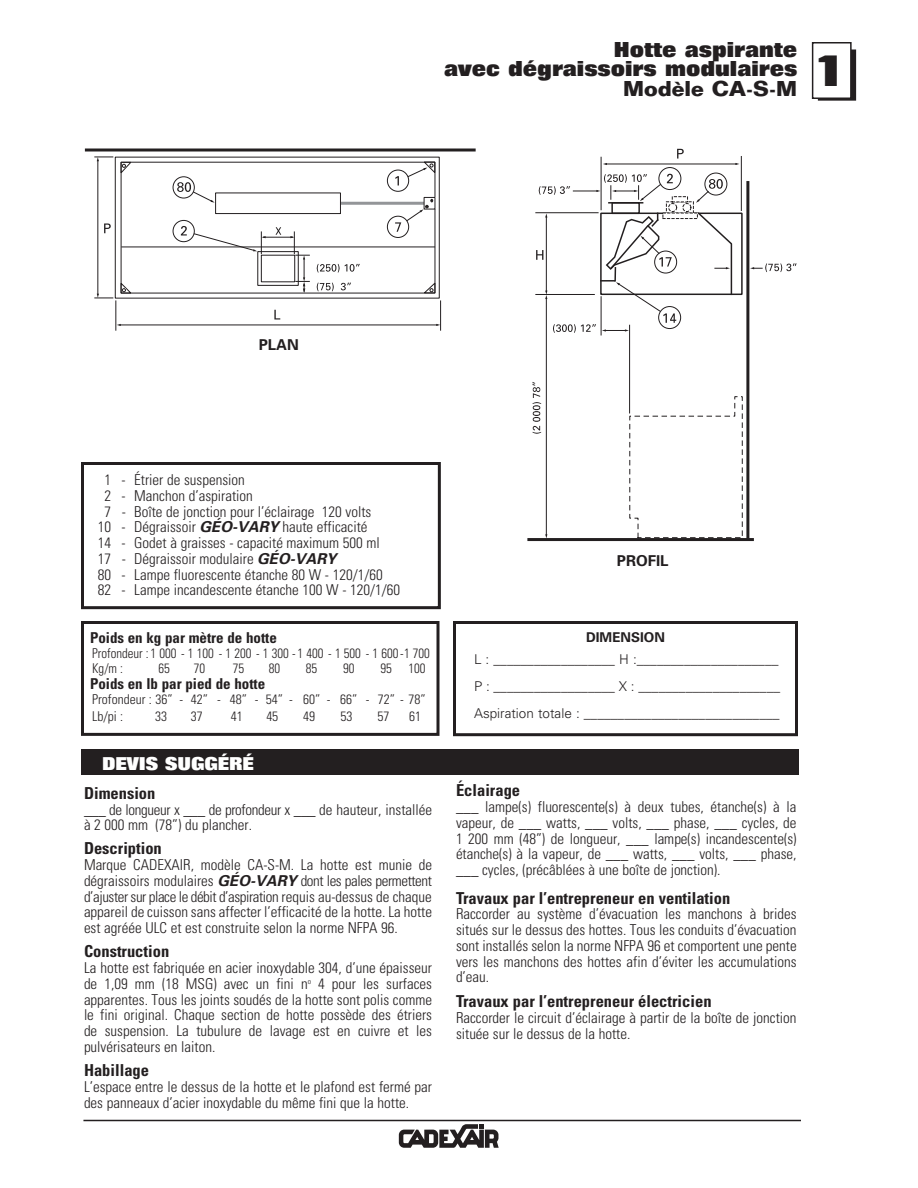
<style>
.page{position:relative;width:918px;height:1188px;background:#fff}
.page>*{position:absolute;margin:0;border:0;box-sizing:border-box;transform-origin:0 0}
.t1{font:800 21px "Folio";color:#231f20}
.t2{font:700 21px "Folio";color:#231f20}
.t3{font:800 18px "Folio";color:#fff}
.t4{font:700 condensed 16.5px "Univers";color:#231f20}
.t5{font:300 condensed 15px/15.8px "Univers";color:#231f20;text-align:justify}
.t6{font:700 condensed 15px "Univers";color:#231f20}
.t7{font:700 15px "Univers";color:#231f20}
.t8{font:300 13.5px/27px "Univers";color:#231f20}
.t9{font:300 condensed 13.5px/15px "Univers";color:#231f20;scale:.95 1}
.t10{font:300 condensed 13.5px/16.5px "Univers";color:#231f20}
.t11{font:700 13.5px "Univers";color:#231f20}
.s1{font-weight:700;font-style:italic;font-stretch:normal}
</style>
<div class="page">
<div style="left:453px;top:621px;width:345px;height:115px;border:3px solid #231f20"></div>
<div style="left:81px;top:621px;width:359px;height:115px;border:3px solid #231f20"></div>
<div style="left:81px;top:749px;width:717px;height:26px;background:#231f20"></div>
<div style="left:81px;top:462px;width:360px;height:147px;border:3px solid #231f20"></div>
<hr style="left:83px;top:1120px;width:718px;height:1px;background:#231f20">
<svg style="left:399px;top:1124px;width:100px;height:24px"></svg>
<div style="left:819px;top:51px;width:36px;height:48px;background:#231f20"></div>
<div style="left:818px;top:50px;width:38px;height:51px;border:2px solid #231f20"></div>
<div style="left:813px;top:43px;width:38px;height:55px;background:#fff"></div>
<div style="left:812px;top:42px;width:40px;height:57px;border:2px solid #231f20"></div>
<hr style="left:746px;top:183px;width:3px;height:354px;background:#231f20">
<hr style="left:529px;top:538px;width:223px;height:3px;background:#231f20">
<svg style="left:629px;top:396px;width:114px;height:142px"></svg>
<hr style="left:546px;top:299px;width:1px;height:236px;background:#231f20">
<svg style="left:533px;top:382px;width:8px;height:52px"></svg>
<hr style="left:629px;top:325px;width:1px;height:88px;background:#231f20">
<hr style="left:601px;top:157px;width:1px;height:53px;background:#231f20">
<svg style="left:677px;top:149px;width:7px;height:10px"></svg>
<hr style="left:536px;top:294px;width:58px;height:1px;background:#231f20">
<hr style="left:536px;top:212px;width:62px;height:1px;background:#231f20">
<hr style="left:546px;top:217px;width:1px;height:74px;background:#231f20">
<svg style="left:545px;top:291px;width:2px;height:8px"></svg>
<svg style="left:536px;top:250px;width:7px;height:10px"></svg>
<div style="left:600px;top:213px;width:143px;height:82px;border:2px solid #231f20"></div>
<hr style="left:601px;top:297px;width:1px;height:38px;background:#231f20">
<hr style="left:741px;top:156px;width:1px;height:54px;background:#231f20">
<svg style="left:750px;top:263px;width:47px;height:9px"></svg>
<svg style="left:539px;top:174px;width:122px;height:27px"></svg>
<svg style="left:667px;top:174px;width:6px;height:9px"></svg>
<hr style="left:606px;top:164px;width:130px;height:1px;background:#231f20">
<div style="left:611px;top:202px;width:29px;height:12px;border:2px solid #231f20"></div>
<hr style="left:609px;top:202px;width:34px;height:2px;background:#231f20">
<svg style="left:697px;top:212px;width:36px;height:84px"></svg>
<svg style="left:676px;top:204px;width:16px;height:7px"></svg>
<div style="left:672px;top:196px;width:16px;height:6px;border:1px dashed #231f20"></div>
<div style="left:668px;top:203px;width:9px;height:9px;border:1px dashed #231f20;border-radius:50%"></div>
<div style="left:683px;top:204px;width:8px;height:8px;background:#fff;border-radius:50%"></div>
<div style="left:683px;top:203px;width:8px;height:9px;border:1px dashed #231f20;border-radius:50%"></div>
<div style="left:663px;top:213px;width:34px;height:6px;background:#fff"></div>
<div style="left:663px;top:213px;width:35px;height:6px;border:1px dashed #231f20"></div>
<div style="left:659px;top:167px;width:22px;height:23px;border:1px solid #231f20;border-radius:50%"></div>
<div style="left:654px;top:251px;width:23px;height:22px;border:1px solid #231f20;border-radius:50%"></div>
<svg style="left:696px;top:179px;width:27px;height:24px"></svg>
<div style="left:705px;top:173px;width:22px;height:22px;border:1px solid #231f20;border-radius:50%"></div>
<div style="left:658px;top:306px;width:23px;height:23px;border:1px solid #231f20;border-radius:50%"></div>
<svg style="left:553px;top:213px;width:123px;height:120px"></svg>
<hr style="left:120px;top:325px;width:317px;height:1px;background:#231f20">
<hr style="left:98px;top:160px;width:1px;height:134px;background:#231f20">
<svg style="left:104px;top:223px;width:7px;height:10px"></svg>
<svg style="left:274px;top:310px;width:6px;height:10px"></svg>
<svg style="left:95px;top:157px;width:18px;height:4px"></svg>
<svg style="left:436px;top:301px;width:5px;height:29px"></svg>
<svg style="left:86px;top:148px;width:388px;height:4px;background:#595657"></svg>
<svg style="left:317px;top:264px;width:43px;height:9px"></svg>
<svg style="left:317px;top:283px;width:17px;height:8px"></svg>
<svg style="left:341px;top:283px;width:10px;height:7px"></svg>
<hr style="left:122px;top:247px;width:313px;height:1px;background:#231f20">
<hr style="left:340px;top:202px;width:85px;height:3px;background:#939598">
<div style="left:424px;top:197px;width:11px;height:12px;border:1px solid #231f20"></div>
<div style="left:215px;top:193px;width:126px;height:21px;border:1px solid #231f20"></div>
<div style="left:173px;top:177px;width:22px;height:21px;border:1px solid #231f20;border-radius:50%"></div>
<div style="left:173px;top:220px;width:22px;height:22px;border:1px solid #231f20;border-radius:50%"></div>
<div style="left:387px;top:216px;width:22px;height:22px;border:1px solid #231f20;border-radius:50%"></div>
<div style="left:387px;top:170px;width:22px;height:22px;border:1px solid #231f20;border-radius:50%"></div>
<svg style="left:177px;top:182px;width:38px;height:21px"></svg>
<svg style="left:181px;top:226px;width:128px;height:67px"></svg>
<svg style="left:395px;top:199px;width:38px;height:33px"></svg>
<svg style="left:395px;top:162px;width:40px;height:24px"></svg>
<svg style="left:423px;top:282px;width:12px;height:11px"></svg>
<svg style="left:95px;top:282px;width:37px;height:48px"></svg>
<svg style="left:121px;top:162px;width:11px;height:12px"></svg>
<h1 class="t1" style="left:614px;top:42px;width:185px">Hotte aspirante</h1>
<h1 class="t1" style="left:444px;top:61px;width:355px">avec dégraissoirs modulaires</h1>
<h1 class="t2" style="left:623px;top:81px;width:226px">Modèle CA-S-M <sup>1</sup></h1>
<p class="t7" style="left:259px;top:340px;width:42px">PLAN</p>
<p class="t5" style="left:104px;top:474px;width:142px">1 - Étrier de suspension</p>
<p class="t5" style="left:104px;top:489px;width:150px">2 - Manchon d’aspiration</p>
<p class="t5" style="left:104px;top:505px;width:269px">7 - Boîte de jonction pour l’éclairage 120 volts</p>
<p class="t5" style="left:98px;top:521px;width:271px">10 - Dégraissoir <span class="s1">GÉO-VARY</span> haute efficacité</p>
<p class="t5" style="left:98px;top:537px;width:284px">14 - Godet à graisses - capacité maximum 500 ml</p>
<p class="t5" style="left:98px;top:552px;width:240px">17 - Dégraissoir modulaire <span class="s1">GÉO-VARY</span></p>
<p class="t5" style="left:98px;top:568px;width:287px">80 - Lampe fluorescente étanche 80 W - 120/1/60</p>
<p class="t5" style="left:98px;top:584px;width:304px">82 - Lampe incandescente étanche 100 W - 120/1/60</p>
<p class="t6" style="left:90px;top:632px;width:188px">Poids en kg par mètre de hotte</p>
<p class="t9" style="left:92px;top:647px;width:357px">Profondeur : 1 000 - 1 100 - 1 200 - 1 300 - 1 400 - 1 500 - 1 600 -1 700<br>Kg/m :</p>
<p class="t9" style="left:158px;top:662px;width:13px">65</p>
<p class="t9" style="left:194px;top:662px;width:13px">70</p>
<p class="t9" style="left:233px;top:662px;width:13px">75</p>
<p class="t9" style="left:269px;top:662px;width:13px">80</p>
<p class="t9" style="left:306px;top:662px;width:13px">85</p>
<p class="t9" style="left:343px;top:662px;width:13px">90</p>
<p class="t9" style="left:381px;top:662px;width:49px">95 100</p>
<p class="t6" style="left:90px;top:678px;width:177px">Poids en lb par pied de hotte</p>
<p class="t10" style="left:92px;top:693px;width:335px">Profondeur : 36” - 42” - 48” - 54” - 60” - 66” - 72” - 78”<br>Lb/pi :</p>
<p class="t10" style="left:155px;top:709px;width:13px">33</p>
<p class="t10" style="left:191px;top:709px;width:13px">37</p>
<p class="t10" style="left:231px;top:709px;width:13px">41</p>
<p class="t10" style="left:266px;top:709px;width:13px">45</p>
<p class="t10" style="left:303px;top:709px;width:13px">49</p>
<p class="t10" style="left:341px;top:709px;width:13px">53</p>
<p class="t10" style="left:377px;top:709px;width:13px">57</p>
<p class="t10" style="left:409px;top:709px;width:13px">61</p>
<p class="t3" style="left:102px;top:757px;width:153px">DEVIS SUGGÉRÉ</p>
<p class="t4" style="left:84px;top:787px;width:73px">Dimension</p>
<p class="t5" style="left:84px;top:803px;width:350px">___ de longueur x ___ de profondeur x ___ de hauteur, installée à 2 000 mm (78”) du plancher.</p>
<p class="t4" style="left:84px;top:843px;width:79px">Description</p>
<p class="t5" style="left:84px;top:859px;width:350px">Marque CADEXAIR, modèle CA-S-M. La hotte est munie de dégraissoirs modulaires <span class="s1">GÉO-VARY</span> dont les pales permettent d’ajuster sur place le débit d’aspiration requis au-dessus de chaque appareil de cuisson sans affecter l’efficacité de la hotte. La hotte est agréée ULC et est construite selon la norme NFPA 96.</p>
<p class="t4" style="left:84px;top:945px;width:87px">Construction</p>
<p class="t5" style="left:84px;top:961px;width:350px">La hotte est fabriquée en acier inoxydable 304, d’une épaisseur de 1,09 mm (18 MSG) avec un fini n<sup>o</sup> 4 pour les surfaces apparentes. Tous les joints soudés de la hotte sont polis comme le fini original. Chaque section de hotte possède des étriers de suspension. La tubulure de lavage est en cuivre et les pulvérisateurs en laiton.</p>
<p class="t4" style="left:84px;top:1064px;width:67px">Habillage</p>
<p class="t5" style="left:84px;top:1080px;width:350px">L’espace entre le dessus de la hotte et le plafond est fermé par des panneaux d’acier inoxydable du même fini que la hotte.</p>
<p class="t7" style="left:617px;top:556px;width:53px">PROFIL</p>
<p class="t11" style="left:586px;top:632px;width:80px">DIMENSION</p>
<p class="t8" style="left:474px;top:647px;width:308px">L : __________________ H :_____________________<br>P : __________________ X : _____________________<br>Aspiration totale : _____________________________</p>
<p class="t4" style="left:456px;top:784px;width:66px">Éclairage</p>
<p class="t5" style="left:456px;top:800px;width:342px">___ lampe(s) fluorescente(s) à deux tubes, étanche(s) à la vapeur, de ___ watts, ___ volts, ___ phase, ___ cycles, de 1 200 mm (48”) de longueur, ___ lampe(s) incandescente(s) étanche(s) à la vapeur, de ___ watts, ___ volts, ___ phase, ___ cycles, (précâblées à une boîte de jonction).</p>
<p class="t4" style="left:456px;top:892px;width:276px">Travaux par l’entrepreneur en ventilation</p>
<p class="t5" style="left:456px;top:908px;width:342px">Raccorder au système d’évacuation les manchons à brides situés sur le dessus des hottes. Tous les conduits d’évacuation sont installés selon la norme NFPA 96 et comportent une pente vers les manchons des hottes afin d’éviter les accumulations d’eau.</p>
<p class="t4" style="left:456px;top:995px;width:257px">Travaux par l’entrepreneur électricien</p>
<p class="t5" style="left:456px;top:1011px;width:342px">Raccorder le circuit d’éclairage à partir de la boîte de jonction située sur le dessus de la hotte.</p>
</div>
